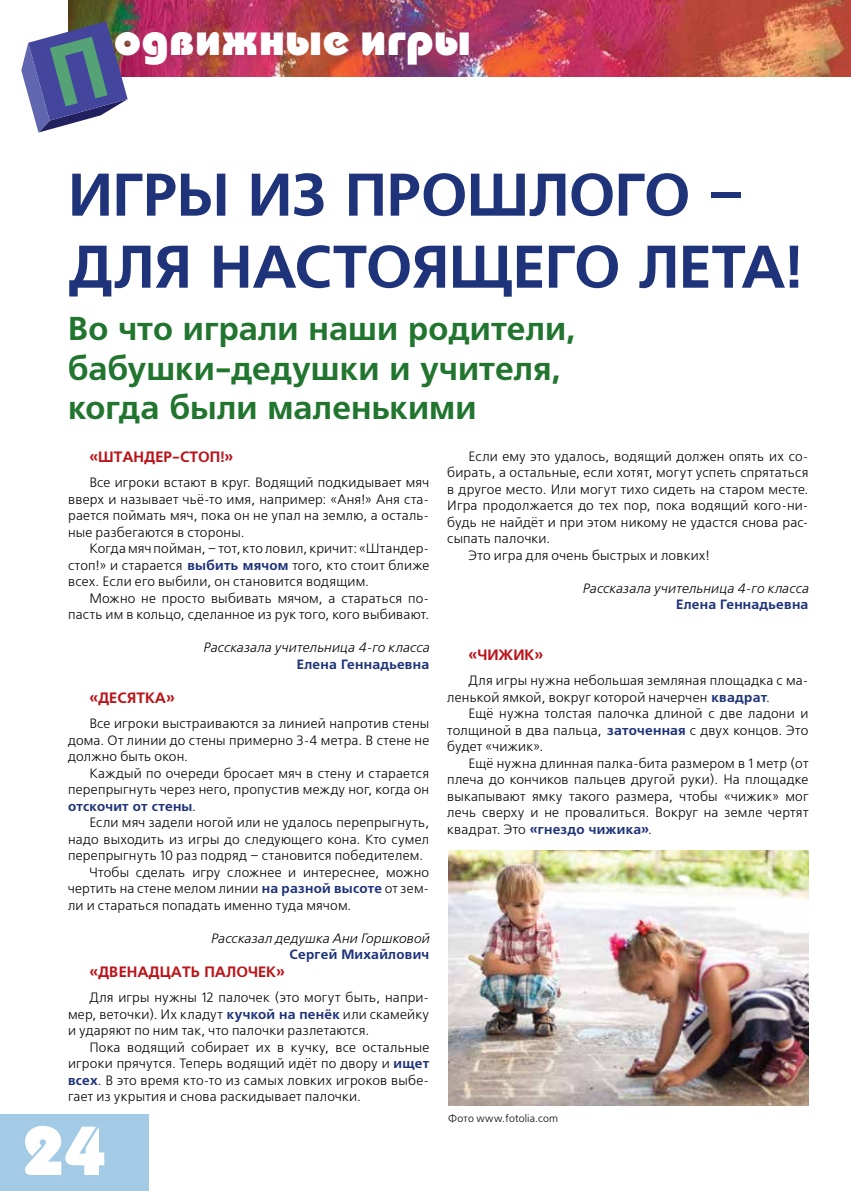
<style>
.page{position:relative;width:851px;height:1191px;background:#fff}
.page>*{position:absolute;margin:0;border:0;box-sizing:border-box;transform-origin:0 0}
.t1{font:800 69px "Bauhaus C";color:#fff}
.t2{font:700 60px/72px "Free Set C";letter-spacing:-.01em;color:#1e3379}
.t3{font:800 45px "Bauhaus C";letter-spacing:.015em;color:#fff}
.t4{font:700 33px/39.6px "Free Set C";letter-spacing:.005em;color:#21752f}
.t5{font:700 15px "Free Set C";color:#ba141a}
.t6{font:13.5px/16.5px "Free Set C";letter-spacing:.015em;color:#000;text-align:justify}
.t7{font:italic 13.5px "Free Set C";letter-spacing:.01em;color:#000}
.t8{font:700 13.5px "Free Set C";letter-spacing:.02em;color:#1e3379}
.t9{font:10.5px "Free Set C";letter-spacing:.015em;color:#000}
.s1{font-weight:700;color:#1e3379}
</style>
<div class="page">
<div style="left:0;top:1114px;width:149px;height:77px;background:#a4cbe6"></div>
<img style="left:68px;top:0;width:782px;height:77px">
<svg style="left:21px;top:21px;width:107px;height:111px"></svg>
<img style="left:448px;top:850px;width:360px;height:256px">
<h3 class="t3" style="left:114px;top:13px;width:358px">одвижные игры</h3>
<h2 class="t2" style="left:68px;top:161px;width:735px">ИГРЫ ИЗ ПРОШЛОГО –<br>ДЛЯ НАСТОЯЩЕГО ЛЕТА!</h2>
<h3 class="t4" style="left:68px;top:310px;width:508px">Во что играли наши родители, бабушки-дедушки и учителя, когда были маленькими</h3>
<p class="t5" style="left:89px;top:448px;width:146px">«ШТАНДЕР-СТОП!»</p>
<p class="t6" style="left:68px;top:475px;width:362px;text-indent:21px">Все игроки встают в круг. Водящий подкидывает мяч вверх и называет чьё-то имя, например: «Аня!» Аня ста&shy;рается поймать мяч, пока он не упал на землю, а осталь&shy;ные разбегаются в стороны.</p>
<p class="t6" style="left:68px;top:541px;width:362px;text-indent:21px">Когда мяч пойман,– тот, кто ловил, кричит: «Штандер&shy;стоп!» и старается <span class="s1">выбить мячом</span> того, кто стоит ближе всех. Если его выбили, он становится водящим.</p>
<p class="t6" style="left:68px;top:590px;width:362px;text-align:right">Можно не просто выбивать мячом, а стараться по&shy;пасть им в кольцо, сделанное из рук того, кого выбивают.</p>
<p class="t7" style="left:203px;top:640px;width:228px">Рассказала учительница 4-го класса</p>
<p class="t8" style="left:297px;top:656px;width:134px">Елена Геннадьевна</p>
<p class="t5" style="left:89px;top:689px;width:87px">«ДЕСЯТКА»</p>
<p class="t6" style="left:68px;top:716px;width:362px;text-indent:21px">Все игроки выстраиваются за линией напротив стены дома. От линии до стены примерно 3-4 метра. В стене не должно быть окон.</p>
<p class="t6" style="left:68px;top:765px;width:362px;text-indent:21px">Каждый по очереди бросает мяч в стену и старается перепрыгнуть через него, пропустив между ног, когда он <span class="s1">отскочит от стены</span>.</p>
<p class="t6" style="left:89px;top:815px;width:341px">Если мяч задели ногой или не удалось перепрыгнуть,</p>
<p class="t6" style="left:68px;top:831px;width:362px">надо выходить из игры до следующего кона. Кто сумел</p>
<p class="t6" style="left:68px;top:848px;width:356px">перепрыгнуть 10 раз подряд – становится победителем.</p>
<p class="t6" style="left:89px;top:864px;width:341px">Чтобы сделать игру сложнее и интереснее, можно</p>
<p class="t6" style="left:68px;top:881px;width:362px">чертить на стене мелом линии <span class="s1">на разной высоте</span> от зем-</p>
<p class="t6" style="left:68px;top:897px;width:285px">ли и стараться попадать именно туда мячом.</p>
<p class="t7" style="left:210px;top:931px;width:220px">Рассказал дедушка Ани Горшковой</p>
<p class="t8" style="left:289px;top:947px;width:141px">Сергей Михайлович</p>
<p class="t5" style="left:89px;top:963px;width:197px">«ДВЕНАДЦАТЬ ПАЛОЧЕК»</p>
<p class="t6" style="left:68px;top:990px;width:362px;text-indent:21px">Для игры нужны 12 палочек (это могут быть, напри&shy;мер, веточки). Их кладут <span class="s1">кучкой на пенёк</span> или скамейку и ударяют по ним так, что палочки разлетаются.</p>
<p class="t6" style="left:68px;top:1039px;width:362px;text-indent:21px">Пока водящий собирает их в кучку, все остальные игроки прячутся. Теперь водящий идёт по двору и <span class="s1">ищет всех</span>. В это время кто-то из самых ловких игроков выбе&shy;гает из укрытия и снова раскидывает палочки.</p>
<h1 class="t1" style="left:21px;top:1109px;width:87px">24</h1>
<p class="t6" style="left:468px;top:448px;width:341px">Если ему это удалось, водящий должен опять их со-</p>
<p class="t6" style="left:447px;top:465px;width:362px">бирать, а остальные, если хотят, могут успеть спрятаться</p>
<p class="t6" style="left:447px;top:481px;width:362px">в другое место. Или могут тихо сидеть на старом месте.</p>
<p class="t6" style="left:447px;top:498px;width:362px">Игра продолжается до тех пор, пока водящий кого-ни-</p>
<p class="t6" style="left:447px;top:514px;width:362px">будь не найдёт и при этом никому не удастся снова рас-</p>
<p class="t6" style="left:447px;top:531px;width:104px">сыпать палочки.</p>
<p class="t6" style="left:468px;top:547px;width:242px">Это игра для очень быстрых и ловких!</p>
<p class="t7" style="left:582px;top:581px;width:228px">Рассказала учительница 4-го класса</p>
<p class="t8" style="left:676px;top:597px;width:134px">Елена Геннадьевна</p>
<p class="t5" style="left:468px;top:646px;width:76px">«ЧИЖИК»</p>
<p class="t6" style="left:447px;top:673px;width:362px;text-indent:21px">Для игры нужна небольшая земляная площадка с ма&shy;ленькой ямкой, вокруг которой начерчен <span class="s1">квадрат</span>.</p>
<p class="t6" style="left:447px;top:706px;width:362px;text-indent:21px">Ещё нужна толстая палочка длиной с две ладони и толщиной в два пальца, <span class="s1">заточенная</span> с двух концов. Это будет «чижик».</p>
<p class="t6" style="left:447px;top:755px;width:362px;text-indent:21px">Ещё нужна длинная палка-бита размером в 1 метр (от плеча до кончиков пальцев другой руки). На площадке выкапывают ямку такого размера, чтобы «чижик» мог лечь сверху и не провалиться. Вокруг на земле чертят квадрат. Это <span class="s1">«гнездо чижика»</span>.</p>
<p class="t9" style="left:448px;top:1112px;width:111px">Фото www.fotolia.com</p>
</div>
